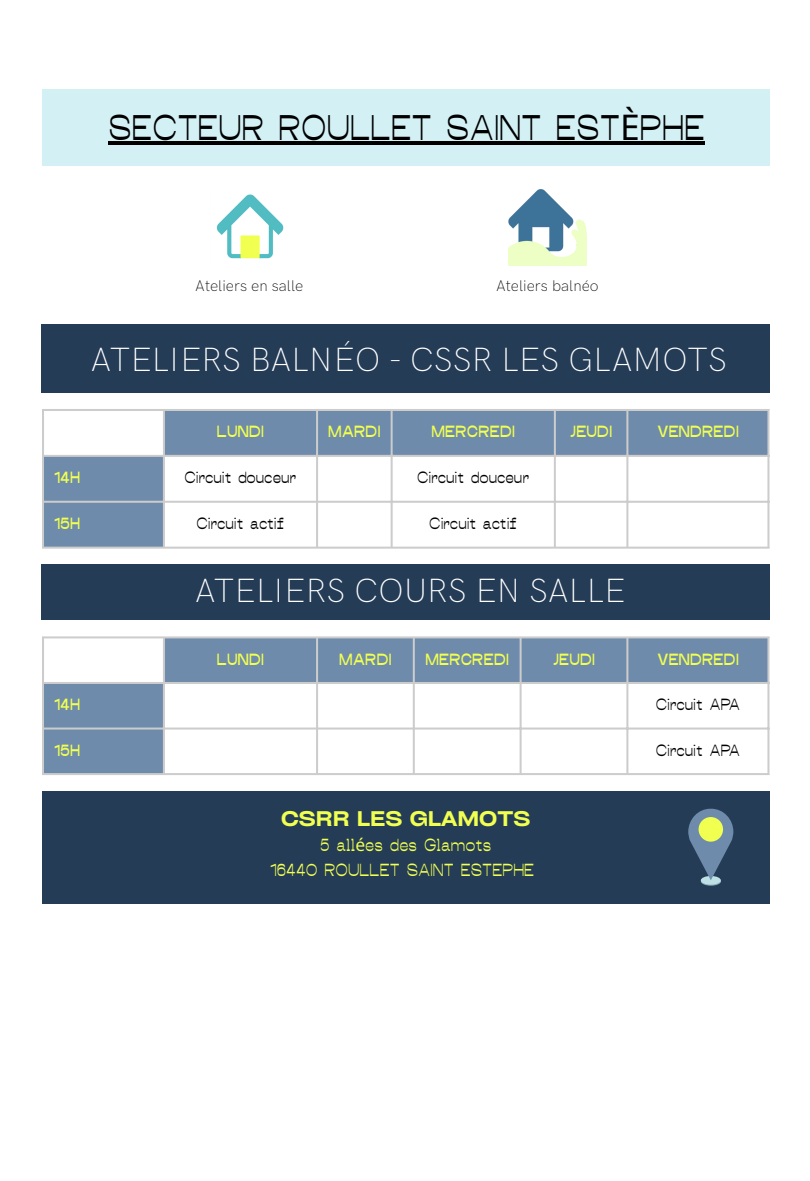
<style>
.page{position:relative;width:810px;height:1181px;background:#fff}
.page>*{position:absolute;margin:0;border:0;box-sizing:border-box;transform-origin:0 0}
.t1{font:35.4px "Menorah Grotesk";color:#000}
.t2{font:200 33.75px "HK Grotesk Pro";color:#fff}
.t3{font:600 expanded 20.25px "Cy Grotesk";color:#f0ff50}
.t4{font:17.4px "Menorah Grotesk";color:#f0ff50}
.t5{font:16.05px "Menorah Grotesk Semi";letter-spacing:.005em;color:#f0ff50}
.t6{font:16.05px "Menorah Grotesk";color:#000}
.t7{font:200 15.45px "HK Grotesk Pro";color:#000}
.s1{font-family:"Noto Sans"}
</style>
<div class="page">
<div style="left:42px;top:89px;width:727px;height:219px;background:#d3f1f5"></div>
<div style="left:42px;top:166px;width:727px;height:142px;background:#fff"></div>
<img style="left:216px;top:194px;width:68px;height:65px">
<img style="left:508px;top:189px;width:79px;height:77px">
<hr style="left:109px;top:142px;width:596px;height:3px;background:#000">
<div style="left:42px;top:324px;width:728px;height:69px;background:#253c57"></div>
<svg style="left:44px;top:411px;width:723px;height:135px"></svg>
<hr style="left:42px;top:411px;width:2px;height:135px;background:#ccc">
<hr style="left:163px;top:411px;width:2px;height:135px;background:#ccc">
<hr style="left:316px;top:411px;width:2px;height:135px;background:#ccc">
<hr style="left:391px;top:411px;width:2px;height:135px;background:#ccc">
<hr style="left:554px;top:411px;width:2px;height:135px;background:#ccc">
<hr style="left:626px;top:411px;width:2px;height:135px;background:#ccc">
<hr style="left:767px;top:411px;width:2px;height:135px;background:#ccc">
<hr style="left:42px;top:409px;width:727px;height:2px;background:#ccc">
<hr style="left:42px;top:455px;width:727px;height:2px;background:#ccc">
<hr style="left:42px;top:501px;width:727px;height:2px;background:#ccc">
<hr style="left:42px;top:546px;width:727px;height:2px;background:#ccc">
<div style="left:42px;top:564px;width:728px;height:56px;background:#253c57"></div>
<svg style="left:44px;top:638px;width:723px;height:135px"></svg>
<hr style="left:42px;top:638px;width:2px;height:135px;background:#ccc">
<hr style="left:163px;top:638px;width:2px;height:135px;background:#ccc">
<hr style="left:316px;top:638px;width:2px;height:135px;background:#ccc">
<hr style="left:413px;top:638px;width:2px;height:135px;background:#ccc">
<hr style="left:520px;top:638px;width:2px;height:135px;background:#ccc">
<hr style="left:626px;top:638px;width:2px;height:135px;background:#ccc">
<hr style="left:767px;top:638px;width:2px;height:135px;background:#ccc">
<hr style="left:42px;top:636px;width:727px;height:2px;background:#ccc">
<hr style="left:42px;top:682px;width:727px;height:2px;background:#ccc">
<hr style="left:42px;top:727px;width:727px;height:2px;background:#ccc">
<hr style="left:42px;top:773px;width:727px;height:2px;background:#ccc">
<div style="left:42px;top:791px;width:727px;height:112px;background:#253c57"></div>
<svg style="left:701px;top:877px;width:20px;height:8px"></svg>
<div style="left:701px;top:876px;width:20px;height:8px;background:#bee1e6;border-radius:50%"></div>
<svg style="left:688px;top:808px;width:45px;height:72px"></svg>
<div style="left:699px;top:817px;width:24px;height:24px;background:#f0ff50;border-radius:50%"></div>
<p class="t1" style="left:109px;top:105px;width:598px">SECTEUR ROULLET SAINT EST<span class="s1">È</span>PHE</p>
<p class="t7" style="left:195px;top:277px;width:109px">Ateliers en salle</p>
<p class="t7" style="left:496px;top:277px;width:104px">Ateliers balnéo</p>
<p class="t2" style="left:91px;top:340px;width:638px">ATELIERS BALNÉO - CSSR LES GLAMOTS</p>
<p class="t5" style="left:217px;top:421px;width:49px">LUNDI</p>
<p class="t5" style="left:328px;top:421px;width:54px">MARDI</p>
<p class="t5" style="left:431px;top:421px;width:85px">MERCREDI</p>
<p class="t5" style="left:570px;top:421px;width:43px">JEUDI</p>
<p class="t5" style="left:657px;top:421px;width:83px">VENDREDI</p>
<p class="t5" style="left:54px;top:467px;width:28px">14H</p>
<p class="t6" style="left:184px;top:467px;width:114px">Circuit douceur</p>
<p class="t6" style="left:417px;top:467px;width:114px">Circuit douceur</p>
<p class="t5" style="left:54px;top:512px;width:28px">15H</p>
<p class="t6" style="left:197px;top:512px;width:89px">Circuit actif</p>
<p class="t6" style="left:429px;top:512px;width:89px">Circuit actif</p>
<p class="t2" style="left:195px;top:571px;width:432px">ATELIERS COURS EN SALLE</p>
<p class="t5" style="left:217px;top:648px;width:49px">LUNDI</p>
<p class="t5" style="left:339px;top:648px;width:54px">MARDI</p>
<p class="t5" style="left:425px;top:648px;width:85px">MERCREDI</p>
<p class="t5" style="left:553px;top:648px;width:43px">JEUDI</p>
<p class="t5" style="left:657px;top:648px;width:83px">VENDREDI</p>
<p class="t5" style="left:54px;top:694px;width:28px">14H</p>
<p class="t6" style="left:656px;top:694px;width:86px">Circuit APA</p>
<p class="t5" style="left:54px;top:740px;width:28px">15H</p>
<p class="t6" style="left:656px;top:740px;width:86px">Circuit APA</p>
<p class="t3" style="left:281px;top:805px;width:251px">CSRR LES GLAMOTS</p>
<p class="t4" style="left:320px;top:833px;width:173px">5 all<span class="s1">é</span>es des Glamots</p>
<p class="t4" style="left:270px;top:858px;width:266px">16440 ROULLET SAINT ESTEPHE</p>
</div>
